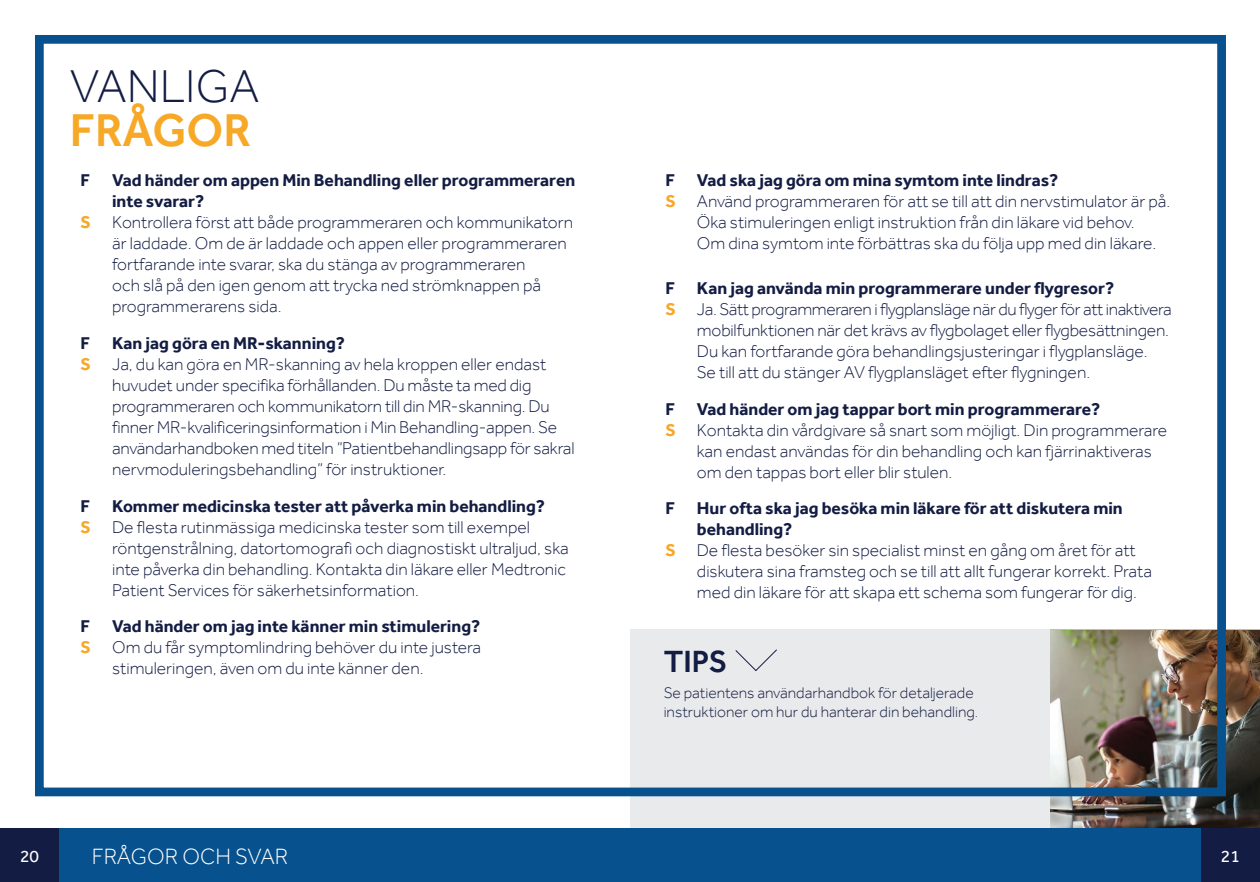
<style>
.page{position:relative;width:1260px;height:882px;background:#fff}
.page>*{position:absolute;margin:0;border:0;box-sizing:border-box;transform-origin:0 0}
.t1{font:300 47.25px "Effra";color:#131c42}
.t2{font:500 47.25px "Effra";color:#f6a826}
.t3{font:500 31.5px "Effra";color:#131c42}
.t4{font:300 22.75px "Effra";color:#fff}
.t5{font:300 17.5px "Effra";color:#131c42}
.t6{font:700 17.5px "Effra";color:#131c42}
.t7{font:300 17.5px "Effra";letter-spacing:-.02em;color:#131c42}
.t8{font:17.5px "Effra";color:#fff}
.t9{font:300 15.75px/19.2px "Effra";color:#131c42}
.s1{font-weight:700;color:#f6a826}
</style>
<div class="page">
<div style="left:630px;top:630px;width:420px;height:198px;background:#e9eaeb"></div>
<img style="left:1050px;top:630px;width:210px;height:198px">
<div style="left:35px;top:35px;width:1191px;height:761px;border:9px solid #07528e"></div>
<div style="left:0;top:828px;width:1260px;height:54px;background:#07528e"></div>
<div style="left:1201px;top:828px;width:59px;height:54px;background:#131c42"></div>
<div style="left:0;top:828px;width:59px;height:54px;background:#131c42"></div>
<svg style="left:735px;top:649px;width:42px;height:23px"></svg>
<h1 class="t1" style="left:70px;top:60px;width:191px">VANLIGA</h1>
<h1 class="t2" style="left:70px;top:102px;width:183px">FRÅGOR</h1>
<p class="t6" style="left:81px;top:170px;width:11px">F</p>
<p class="t6" style="left:112px;top:170px;width:465px">Vad händer om appen Min Behandling eller programmeraren</p>
<p class="t6" style="left:112px;top:191px;width:94px">inte svarar?</p>
<p class="t5" style="left:81px;top:213px;width:494px"><span class="s1">S</span> Kontrollera först att både programmeraren och kommunikatorn</p>
<p class="t5" style="left:112px;top:234px;width:456px">är laddade. Om de är laddade och appen eller programmeraren</p>
<p class="t5" style="left:112px;top:255px;width:415px">fortfarande inte svarar, ska du stänga av programmeraren</p>
<p class="t5" style="left:112px;top:276px;width:430px">och slå på den igen genom att trycka ned strömknappen på</p>
<p class="t5" style="left:112px;top:297px;width:171px">programmerarens sida.</p>
<p class="t6" style="left:81px;top:332px;width:11px">F</p>
<p class="t6" style="left:112px;top:332px;width:234px">Kan jag göra en MR-skanning?</p>
<p class="t5" style="left:81px;top:354px;width:467px"><span class="s1">S</span> Ja, du kan göra en MR-skanning av hela kroppen eller endast</p>
<p class="t5" style="left:112px;top:375px;width:421px">huvudet under specifika förhållanden. Du måste ta med dig</p>
<p class="t5" style="left:112px;top:396px;width:439px">programmeraren och kommunikatorn till din MR-skanning. Du</p>
<p class="t5" style="left:112px;top:417px;width:446px">finner MR-kvalificeringsinformation i Min Behandling-appen. Se</p>
<p class="t5" style="left:112px;top:438px;width:464px">användarhandboken med titeln ”Patientbehandlingsapp för sakral</p>
<p class="t5" style="left:112px;top:459px;width:336px">nervmoduleringsbehandling” för instruktioner.</p>
<p class="t6" style="left:81px;top:495px;width:11px">F</p>
<p class="t6" style="left:112px;top:495px;width:434px">Kommer medicinska tester att påverka min behandling?</p>
<p class="t5" style="left:81px;top:517px;width:451px"><span class="s1">S</span> De flesta rutinmässiga medicinska tester som till exempel</p>
<p class="t5" style="left:112px;top:538px;width:458px">röntgenstrålning, datortomografi och diagnostiskt ultraljud, ska</p>
<p class="t5" style="left:112px;top:559px;width:456px">inte påverka din behandling. Kontakta din läkare eller Medtronic</p>
<p class="t5" style="left:112px;top:580px;width:308px">Patient Services för säkerhetsinformation.</p>
<p class="t6" style="left:81px;top:616px;width:11px">F</p>
<p class="t6" style="left:112px;top:616px;width:370px">Vad händer om jag inte känner min stimulering?</p>
<p class="t5" style="left:81px;top:638px;width:402px"><span class="s1">S</span> Om du får symptomlindring behöver du inte justera</p>
<p class="t5" style="left:112px;top:659px;width:313px">stimuleringen, även om du inte känner den.</p>
<p class="t6" style="left:665px;top:170px;width:11px">F</p>
<p class="t6" style="left:697px;top:170px;width:363px">Vad ska jag göra om mina symtom inte lindras?</p>
<p class="t5" style="left:665px;top:192px;width:506px"><span class="s1">S</span> Använd programmeraren för att se till att din nervstimulator är på.</p>
<p class="t5" style="left:697px;top:213px;width:439px">Öka stimuleringen enligt instruktion från din läkare vid behov.</p>
<p class="t5" style="left:697px;top:234px;width:461px">Om dina symtom inte förbättras ska du följa upp med din läkare.</p>
<p class="t6" style="left:665px;top:277px;width:11px">F</p>
<p class="t6" style="left:697px;top:277px;width:419px">Kan jag använda min programmerare under flygresor?</p>
<p class="t7" style="left:665px;top:299px;width:508px"><span class="s1">S</span> Ja. Sätt programmeraren i flygplansläge när du flyger för att inaktivera</p>
<p class="t5" style="left:697px;top:320px;width:474px">mobilfunktionen när det krävs av flygbolaget eller flygbesättningen.</p>
<p class="t5" style="left:697px;top:341px;width:452px">Du kan fortfarande göra behandlingsjusteringar i flygplansläge.</p>
<p class="t5" style="left:697px;top:362px;width:395px">Se till att du stänger AV flygplansläget efter flygningen.</p>
<p class="t6" style="left:665px;top:398px;width:11px">F</p>
<p class="t6" style="left:697px;top:398px;width:405px">Vad händer om jag tappar bort min programmerare?</p>
<p class="t5" style="left:665px;top:420px;width:503px"><span class="s1">S</span> Kontakta din vårdgivare så snart som möjligt. Din programmerare</p>
<p class="t5" style="left:697px;top:441px;width:456px">kan endast användas för din behandling och kan fjärrinaktiveras</p>
<p class="t5" style="left:697px;top:462px;width:257px">om den tappas bort eller blir stulen.</p>
<p class="t6" style="left:665px;top:498px;width:11px">F</p>
<p class="t6" style="left:697px;top:498px;width:427px">Hur ofta ska jag besöka min läkare för att diskutera min</p>
<p class="t6" style="left:697px;top:519px;width:97px">behandling?</p>
<p class="t5" style="left:665px;top:541px;width:472px"><span class="s1">S</span> De flesta besöker sin specialist minst en gång om året för att</p>
<p class="t5" style="left:697px;top:562px;width:457px">diskutera sina framsteg och se till att allt fungerar korrekt. Prata</p>
<p class="t5" style="left:697px;top:583px;width:442px">med din läkare för att skapa ett schema som fungerar för dig.</p>
<h2 class="t3" style="left:664px;top:642px;width:65px">TIPS</h2>
<p class="t9" style="left:664px;top:683px;width:316px">Se patientens användarhandbok för detaljerade instruktioner om hur du hanterar din behandling.</p>
<p class="t8" style="left:20px;top:846px;width:21px">20</p>
<h3 class="t4" style="left:92px;top:843px;width:198px">FRÅGOR OCH SVAR</h3>
<p class="t8" style="left:1221px;top:846px;width:21px">21</p>
</div>
